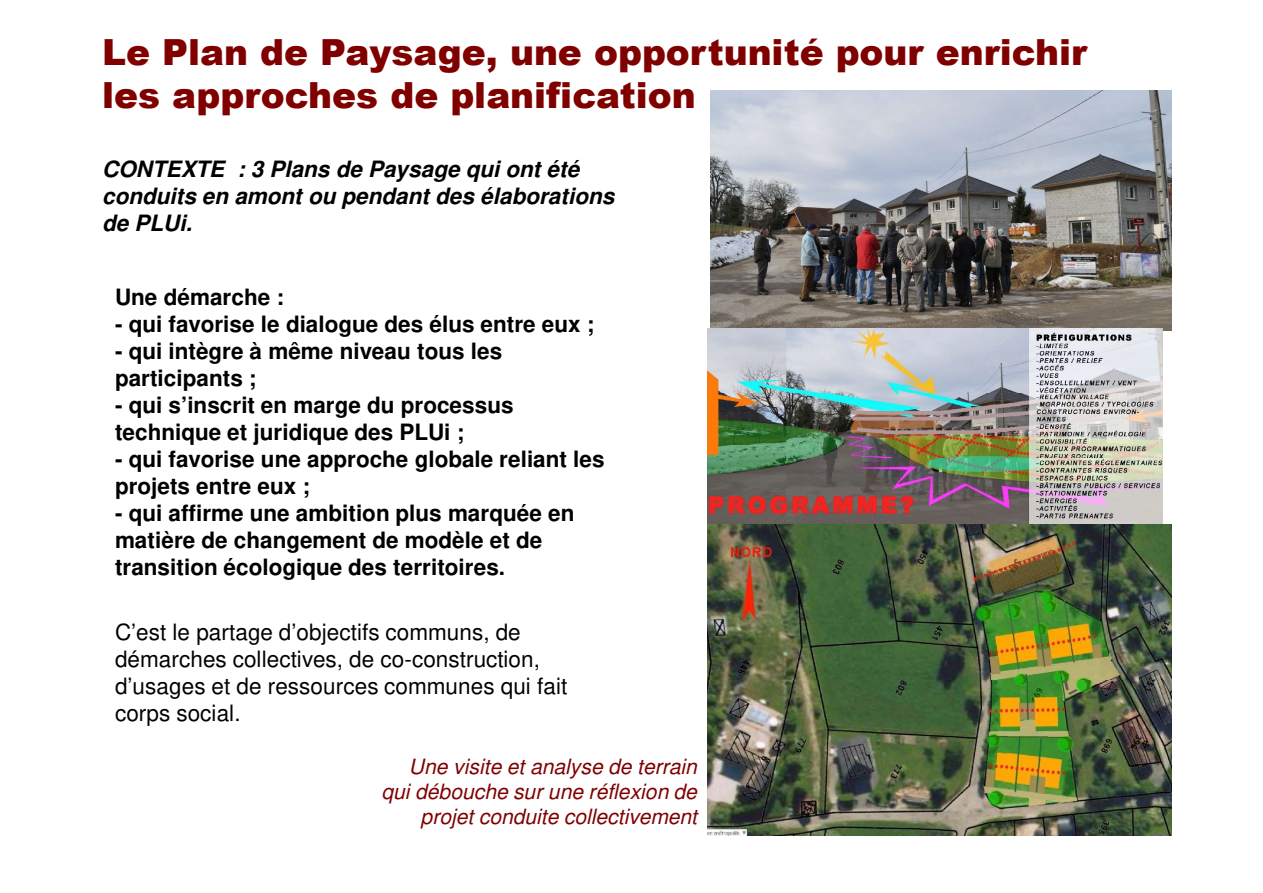
<style>
.page{position:relative;width:1263px;height:893px;background:#fff}
.page>*{position:absolute;margin:0;border:0;box-sizing:border-box;transform-origin:0 0}
.t1{font:900 36px/43.2px "Arial";color:#800000}
.t2{font:700 22.5px/27px "Helvetica";color:#000}
.t3{font:22.5px/27px "Helvetica";letter-spacing:.005em;color:#000}
.t4{font:italic 700 22.5px/27px "Helvetica";letter-spacing:-.005em;color:#000}
.t5{font:italic 21px/25.2px "Helvetica";color:#800000;text-align:right}
</style>
<div class="page">
<img style="left:710px;top:91px;width:461px;height:240px">
<img style="left:708px;top:329px;width:454px;height:195px">
<img style="left:708px;top:524px;width:463px;height:311px">
<h1 class="t1" style="left:102px;top:29px;width:986px">Le Plan de Paysage, une opportunité pour enrichir les approches de planification</h1>
<p class="t4" style="left:102px;top:158px;width:513px">CONTEXTE : 3 Plans de Paysage qui ont été conduits en amont ou pendant des élaborations de PLUi.</p>
<p class="t2" style="left:115px;top:285px;width:170px">Une démarche :</p>
<p class="t2" style="left:115px;top:312px;width:481px">- qui favorise le dialogue des élus entre eux ;</p>
<p class="t2" style="left:115px;top:339px;width:389px">- qui intègre à même niveau tous les participants ;</p>
<p class="t2" style="left:115px;top:393px;width:400px">- qui s’inscrit en marge du processus technique et juridique des PLUi ;</p>
<p class="t2" style="left:115px;top:447px;width:491px">- qui favorise une approche globale reliant les projets entre eux ;</p>
<p class="t2" style="left:115px;top:501px;width:461px">- qui affirme une ambition plus marquée en matière de changement de modèle et de transition écologique des territoires.</p>
<p class="t3" style="left:115px;top:620px;width:454px">C’est le partage d’objectifs communs, de démarches collectives, de co-construction, d’usages et de ressources communes qui fait corps social.</p>
<p class="t5" style="left:382px;top:756px;width:317px">Une visite et analyse de terrain qui débouche sur une réflexion de projet conduite collectivement</p>
</div>
